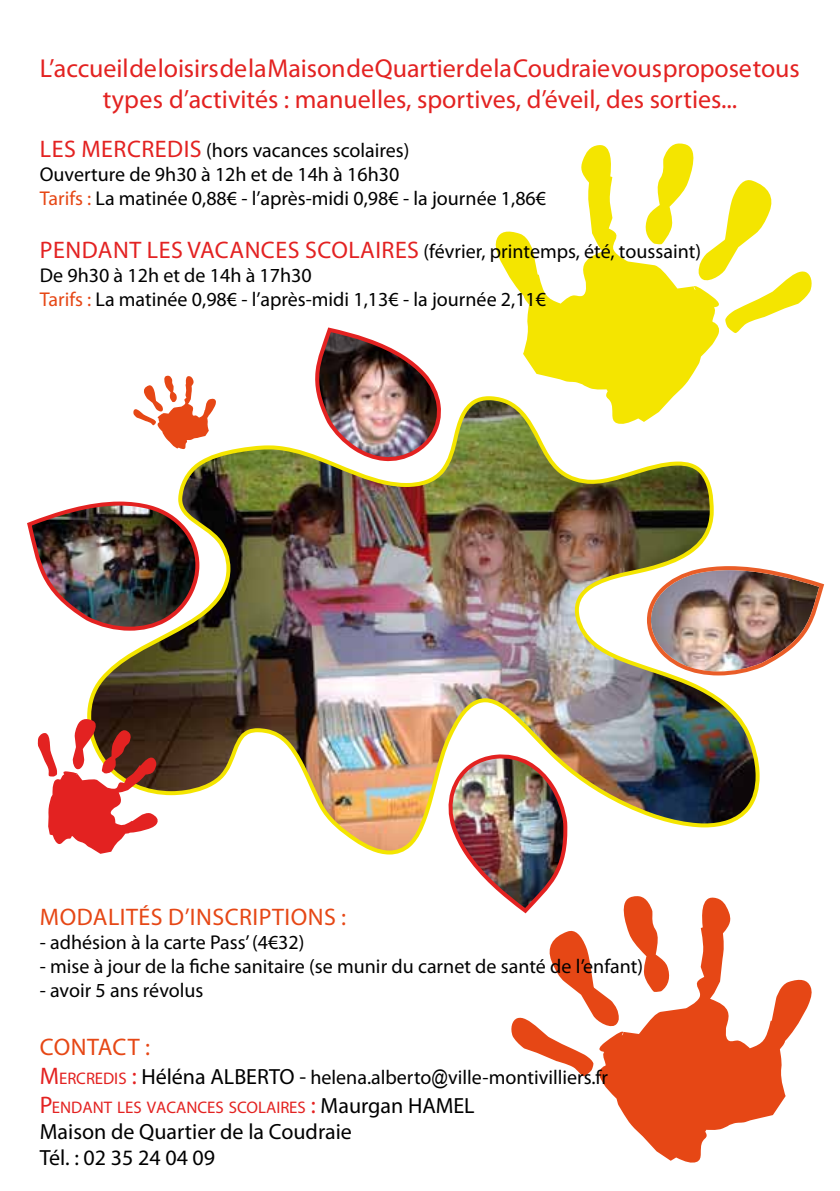
<style>
.page{position:relative;width:840px;height:1191px;background:#fff}
.page>*{position:absolute;margin:0;border:0;box-sizing:border-box;transform-origin:0 0}
.t1{font:26px/31.2px "Myriad Pro";letter-spacing:-.005em;color:#e32221;text-align:center}
.t2{font:24px "Myriad Pro";letter-spacing:.02em;color:#e64715}
.t3{font:22px/26.4px "Myriad Pro";color:#000}
.t4{font:20px/24px "Myriad Pro";color:#000}
.t5{font:16.8px "Myriad Pro";color:#e32221}
.s1{font-size:24px;color:#e32221}
.s2{color:#e64715}
.s3{font-size:24px;color:#e32222}
.s4{font-size:16.8px;color:#e32221}
.s5{font-size:22px}
.s6{font-family:"Arial Narrow"}
.s7{font-size:24px}
.s8{font-size:22px;color:#000}
</style>
<div class="page">
<img style="left:87px;top:396px;width:672px;height:458px">
<svg style="left:511px;top:896px;width:300px;height:267px"></svg>
<img style="left:308px;top:396px;width:137px;height:75px">
<img style="left:314px;top:327px;width:128px;height:135px">
<img style="left:442px;top:756px;width:5px;height:98px">
<img style="left:447px;top:753px;width:121px;height:160px">
<img style="left:27px;top:501px;width:172px;height:129px">
<img style="left:646px;top:566px;width:177px;height:109px">
<svg style="left:494px;top:143px;width:318px;height:282px"></svg>
<svg style="left:38px;top:717px;width:121px;height:137px"></svg>
<svg style="left:133px;top:376px;width:83px;height:73px"></svg>
<h1 class="t1" style="left:40px;top:52px;width:761px">L’accueil de loisirs de la Maison de Quartier de la Coudraie vous propose tous types d’activités : manuelles, sportives, d’éveil, des sorties...</h1>
<p class="t4" style="left:40px;top:138px;width:507px"><span class="s1">LES MERCREDIS</span> (hors vacances scolaires)<br>Ouverture de 9h30 à 12h et de 14h à 16h30<br><span class="s2">Tarifs :</span> La matinée 0,88€ - l’après-midi 0,98€ - la journée 1,86€</p>
<p class="t4" style="left:40px;top:239px;width:662px"><span class="s3">PENDANT LES VACANCES SCOLAIRES</span> (février, printemps, été, toussaint)<br>De 9h30 à 12h et de 14h à 17h30<br><span class="s2">Tarifs :</span> La matinée 0,98€ - l’après-midi 1,13€ - la journée 2,11€</p>
<p class="t2" style="left:40px;top:902px;width:307px">MODALITÉS D’INSCRIPTIONS :</p>
<p class="t4" style="left:40px;top:930px;width:266px">- adhésion à la carte Pass’ (4€32)</p>
<p class="t4" style="left:40px;top:954px;width:604px">- mise à jour de la che sanitaire (se munir du carnet de santé de l’enfant)</p>
<p class="t4" style="left:40px;top:978px;width:165px">- avoir 5 ans révolus</p>
<p class="t2" style="left:40px;top:1032px;width:111px">CONTACT :</p>
<p class="t4" style="left:40px;top:1064px;width:569px"><span class="s1">M</span><span class="s4">ERCREDIS</span> <span class="s1">:</span> <span class="s5">Héléna ALBERTO -</span> helena.alberto<span class="s6">@</span>ville-montivilliers.fr</p>
<p class="t5" style="left:40px;top:1096px;width:436px"><span class="s7">P</span>ENDANT LES VACANCES SCOLAIRES <span class="s7">:</span> <span class="s8">Maurgan HAMEL</span></p>
<p class="t3" style="left:40px;top:1118px;width:313px">Maison de Quartier de la Coudraie<br>Tél. : 02 35 24 04 09</p>
</div>
